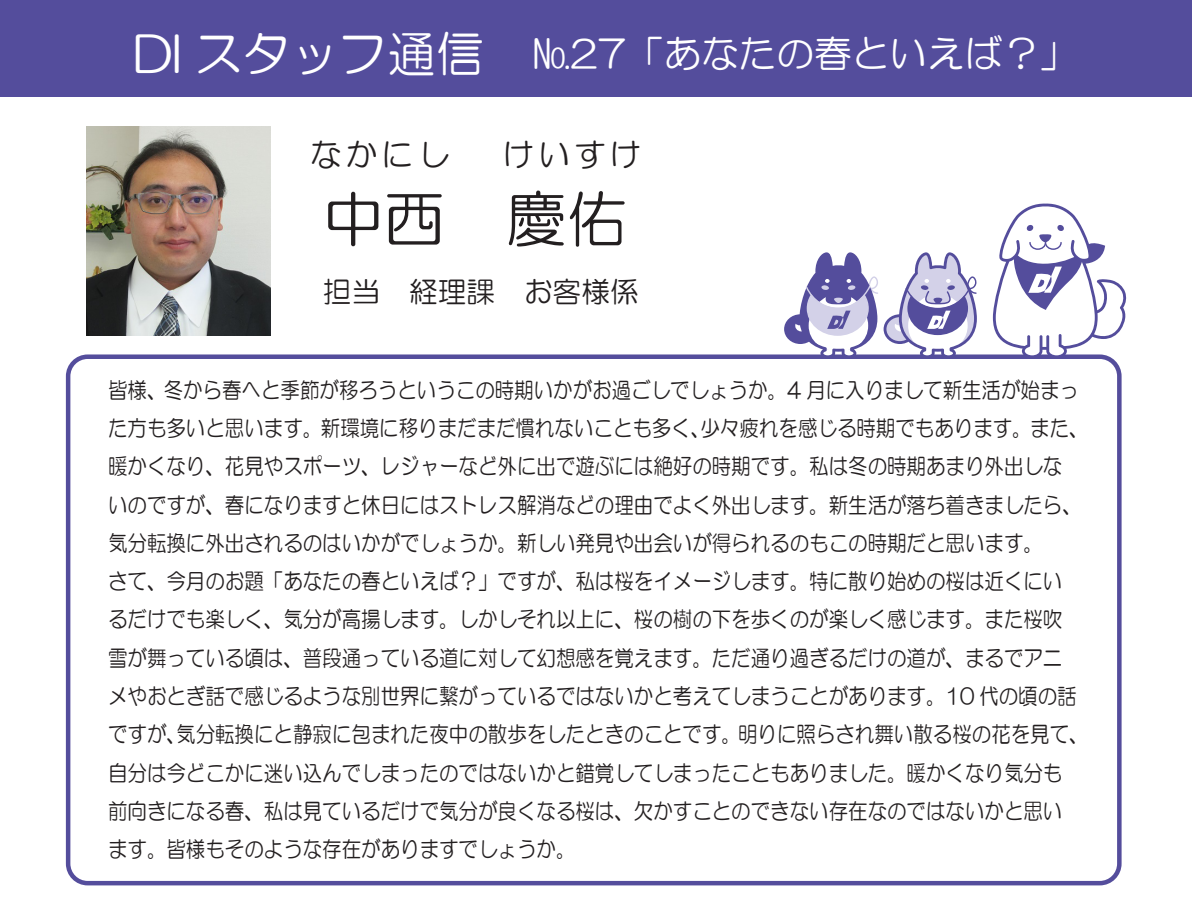
<style>
.page{position:relative;width:1192px;height:917px;background:#fff}
.page>*{position:absolute;margin:0;border:0;box-sizing:border-box;transform-origin:0 0}
.t1{font:60.98px "HG Maru Gothic MPRO";color:#231f20}
.t2{font:37.57px "HG Maru Gothic MPRO";color:#fff}
.t3{font:31.72px "HG Maru Gothic MPRO";letter-spacing:.125em;color:#231f20}
.t4{font:28.8px "HG Maru Gothic MPRO";color:#231f20}
.t5{font:22.05px/38.2px "HG Maru Gothic MPRO";color:#231f20;scale:.88 1}
.s1{font-size:48.38px}
</style>
<div class="page">
<div style="left:0;top:0;width:1192px;height:97px;background:#544d9c"></div>
<div style="left:66px;top:354px;width:1055px;height:531px;border:4px solid #544d9c;border-radius:20px"></div>
<svg style="left:993px;top:203px;width:134px;height:155px"></svg>
<svg style="left:784px;top:252px;width:193px;height:106px"></svg>
<img style="left:86px;top:126px;width:185px;height:209px">
<h2 class="t2" style="left:133px;top:34px;width:945px"><span class="s1">DI スタッフ通信　</span>№27「あなたの春といえば？」</h2>
<h3 class="t3" style="left:310px;top:138px;width:333px">なかにし　 けいすけ</h3>
<h1 class="t1" style="left:323px;top:188px;width:306px">中西　慶佑</h1>
<h3 class="t4" style="left:323px;top:277px;width:317px">担当　経理課　お客様係</h3>
<p class="t5" style="left:108px;top:371px;width:1116px">皆様、冬から春へと季節が移ろうというこの時期いかがお過ごしでしょうか。4 月に入りまして新生活が始まった方も多いと思います。新環境に移りまだまだ慣れないことも多く、少々疲れを感じる時期でもあります。また、暖かくなり、花見やスポーツ、レジャーなど外に出で遊ぶには絶好の時期です。私は冬の時期あまり外出しな<br>いのですが、春になりますと休日にはストレス解消などの理由でよく外出します。新生活が落ち着きましたら、気分転換に外出されるのはいかがでしょうか。新しい発見や出会いが得られるのもこの時期だと思います。<br>さて、今月のお題「あなたの春といえば？」ですが、私は桜をイメージします。特に散り始めの桜は近くにい<br>るだけでも楽しく、気分が高揚します。しかしそれ以上に、桜の樹の下を歩くのが楽しく感じます。また桜吹<br>雪が舞っている頃は、普段通っている道に対して幻想感を覚えます。ただ通り過ぎるだけの道が、まるでアニ<br>メやおとぎ話で感じるような別世界に繋がっているではないかと考えてしまうことがあります。10 代の頃の話ですが、気分転換にと静寂に包まれた夜中の散歩をしたときのことです。明りに照らされ舞い散る桜の花を見て、自分は今どこかに迷い込んでしまったのではないかと錯覚してしまったこともありました。暖かくなり気分も<br>前向きになる春、私は見ているだけで気分が良くなる桜は、欠かすことのできない存在なのではないかと思い<br>ます。皆様もそのような存在がありますでしょうか。</p>
</div>
